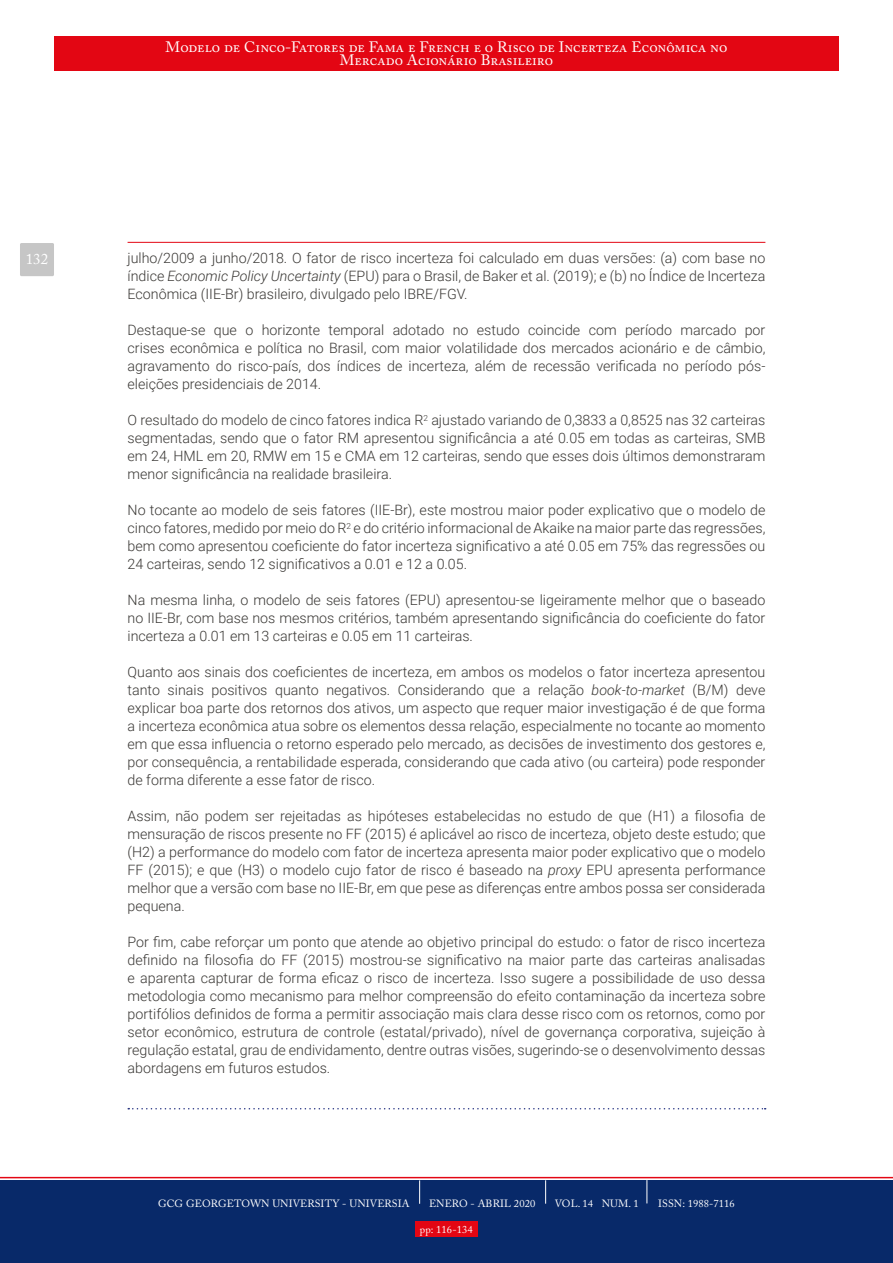
<style>
.page{position:relative;width:893px;height:1263px;background:#fff}
.page>*{position:absolute;margin:0;border:0;box-sizing:border-box;transform-origin:0 0}
.t1{font:15px/13.5px "Adobe Caslon Pro";letter-spacing:.005em;color:#fff;text-align:center}
.t2{font:300 14.25px/18px "Roboto";color:#3a3835;text-align:justify}
.t3{font:10.5px "Adobe Caslon Pro";letter-spacing:.01em;color:#fff}
.s1{font-style:italic}
</style>
<div class="page">
<div style="left:54px;top:37px;width:785px;height:34px;background:#e30613"></div>
<div style="left:0;top:1180px;width:893px;height:83px;background:#082969"></div>
<svg style="left:0;top:1177px;width:893px;height:27px"></svg>
<div style="left:415px;top:1221px;width:63px;height:16px;background:#e30613"></div>
<div style="left:20px;top:243px;width:34px;height:33px;background:#c6c6c6;border-radius:2px"></div>
<hr style="left:128px;top:242px;width:637px;height:1px;background:#e30613">
<svg style="left:128px;top:1108px;width:638px;height:1px"></svg>
<p class="t1" style="left:166px;top:40px;width:563px">Modelo de Cinco-Fatores de Fama e French e o Risco de Incerteza Econômica no<br>Mercado Acionário Brasileiro</p>
<p class="t1" style="left:26px;top:252px;width:24px">132</p>
<p class="t2" style="left:128px;top:249px;width:639px">julho/2009 a junho/2018. O fator de risco incerteza foi calculado em duas versões: (a) com base no índice <span class="s1">Economic Policy Uncertainty</span> (EPU) para o Brasil, de Baker et al. (2019); e (b) no Índice de Incerteza Econômica (IIE-Br) brasileiro, divulgado pelo IBRE/FGV.</p>
<p class="t2" style="left:128px;top:321px;width:639px">Destaque-se que o horizonte temporal adotado no estudo coincide com período marcado por crises econômica e política no Brasil, com maior volatilidade dos mercados acionário e de câmbio, agravamento do risco-país, dos índices de incerteza, além de recessão verificada no período pós&shy;eleições presidenciais de 2014.</p>
<p class="t2" style="left:128px;top:411px;width:639px">O resultado do modelo de cinco fatores indica R<sup>2</sup> ajustado variando de 0,3833 a 0,8525 nas 32 carteiras segmentadas, sendo que o fator RM apresentou significância a até 0.05 em todas as carteiras, SMB em 24, HML em 20, RMW em 15 e CMA em 12 carteiras, sendo que esses dois últimos demonstraram menor significância na realidade brasileira.</p>
<p class="t2" style="left:128px;top:501px;width:639px">No tocante ao modelo de seis fatores (IIE-Br), este mostrou maior poder explicativo que o modelo de cinco fatores, medido por meio do R<sup>2</sup> e do critério informacional de Akaike na maior parte das regressões, bem como apresentou coeficiente do fator incerteza significativo a até 0.05 em 75% das regressões ou 24 carteiras, sendo 12 significativos a 0.01 e 12 a 0.05.</p>
<p class="t2" style="left:128px;top:591px;width:639px">Na mesma linha, o modelo de seis fatores (EPU) apresentou-se ligeiramente melhor que o baseado no IIE-Br, com base nos mesmos critérios, também apresentando significância do coeficiente do fator incerteza a 0.01 em 13 carteiras e 0.05 em 11 carteiras.</p>
<p class="t2" style="left:128px;top:663px;width:639px">Quanto aos sinais dos coeficientes de incerteza, em ambos os modelos o fator incerteza apresentou tanto sinais positivos quanto negativos. Considerando que a relação <span class="s1">book-to-market</span> (B/M) deve explicar boa parte dos retornos dos ativos, um aspecto que requer maior investigação é de que forma a incerteza econômica atua sobre os elementos dessa relação, especialmente no tocante ao momento em que essa influencia o retorno esperado pelo mercado, as decisões de investimento dos gestores e, por consequência, a rentabilidade esperada, considerando que cada ativo (ou carteira) pode responder de forma diferente a esse fator de risco.</p>
<p class="t2" style="left:128px;top:807px;width:639px">Assim, não podem ser rejeitadas as hipóteses estabelecidas no estudo de que (H1) a filosofia de mensuração de riscos presente no FF (2015) é aplicável ao risco de incerteza, objeto deste estudo; que (H2) a performance do modelo com fator de incerteza apresenta maior poder explicativo que o modelo FF (2015); e que (H3) o modelo cujo fator de risco é baseado na <span class="s1">proxy</span> EPU apresenta performance melhor que a versão com base no IIE-Br, em que pese as diferenças entre ambos possa ser considerada pequena.</p>
<p class="t2" style="left:128px;top:933px;width:639px">Por fim, cabe reforçar um ponto que atende ao objetivo principal do estudo: o fator de risco incerteza definido na filosofia do FF (2015) mostrou-se significativo na maior parte das carteiras analisadas e aparenta capturar de forma eficaz o risco de incerteza. Isso sugere a possibilidade de uso dessa metodologia como mecanismo para melhor compreensão do efeito contaminação da incerteza sobre portifólios definidos de forma a permitir associação mais clara desse risco com os retornos, como por setor econômico, estrutura de controle (estatal/privado), nível de governança corporativa, sujeição à regulação estatal, grau de endividamento, dentre outras visões, sugerindo-se o desenvolvimento dessas abordagens em futuros estudos.</p>
<p class="t2" style="left:128px;top:1095px;width:5px">.</p>
<p class="t3" style="left:158px;top:1197px;width:253px">GCG GEORGETOWN UNIVERSITY - UNIVERSIA</p>
<p class="t3" style="left:429px;top:1197px;width:108px">ENERO - ABRIL 2020</p>
<p class="t3" style="left:555px;top:1197px;width:85px">VOL. 14 NUM. 1</p>
<p class="t3" style="left:658px;top:1197px;width:78px">ISSN: 1988-7116</p>
<p class="t3" style="left:420px;top:1223px;width:54px">pp: 116-134</p>
</div>
